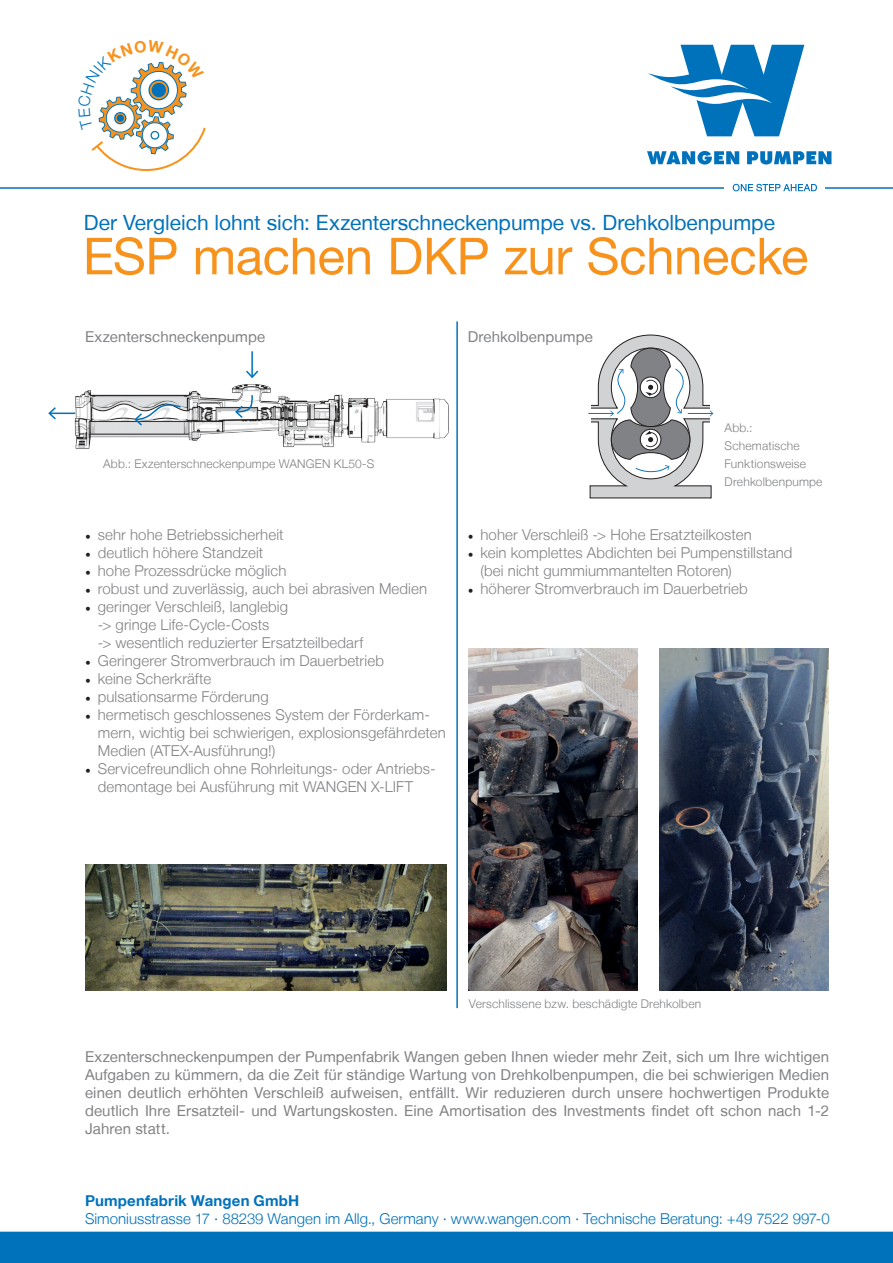
<style>
.page{position:relative;width:893px;height:1263px;background:#fff}
.page>*{position:absolute;margin:0;border:0;box-sizing:border-box;transform-origin:0 0}
.t1{font:51px "Helvetica Neue LT";letter-spacing:-.01em;color:#f7931d}
.t2{font:21px "Helvetica Neue LT";color:#0072bc}
.t3{font:300 15px/18px "Helvetica Neue LT";letter-spacing:.01em;color:#808285}
.t4{font:15px/18px "Helvetica Neue LT";letter-spacing:.005em;color:#808285;text-align:justify}
.t5{font:300 15px "Helvetica Neue LT";color:#0072bc}
.t6{font:700 15px "Helvetica Neue LT";letter-spacing:.01em;color:#0072bc}
.t7{font:300 12px/18px "Helvetica Neue LT";letter-spacing:.015em;color:#808285}
.s1{font-family:"Minion Pro";font-weight:400;color:#231f20}
</style>
<div class="page">
<hr style="left:0;top:187px;width:893px;height:2px;background:#0072bc">
<div style="left:724px;top:181px;width:101px;height:13px;background:#fff"></div>
<svg style="left:733px;top:184px;width:84px;height:7px"></svg>
<svg style="left:647px;top:151px;width:92px;height:14px"></svg>
<svg style="left:747px;top:151px;width:84px;height:14px"></svg>
<svg style="left:648px;top:45px;width:156px;height:91px"></svg>
<div style="left:0;top:1231px;width:893px;height:32px;background:#0072bc"></div>
<svg style="left:588px;top:334px;width:126px;height:165px"></svg>
<img style="left:469px;top:648px;width:169px;height:342px">
<img style="left:85px;top:864px;width:361px;height:126px">
<img style="left:660px;top:648px;width:169px;height:342px">
<hr style="left:456px;top:321px;width:2px;height:687px;background:#0072bc">
<img style="left:74px;top:384px;width:375px;height:65px">
<hr style="left:251px;top:351px;width:2px;height:26px;background:#0072bc">
<svg style="left:246px;top:369px;width:13px;height:10px"></svg>
<svg style="left:48px;top:406px;width:27px;height:15px"></svg>
<svg style="left:234px;top:394px;width:20px;height:26px"></svg>
<svg style="left:133px;top:403px;width:49px;height:24px"></svg>
<svg style="left:91px;top:61px;width:115px;height:110px"></svg>
<h2 class="t2" style="left:84px;top:210px;width:692px">Der Vergleich lohnt sich: Exzenterschneckenpumpe vs. Drehkolbenpumpe</h2>
<h1 class="t1" style="left:83px;top:226px;width:727px">ESP machen DKP zur Schnecke</h1>
<p class="t4" style="left:85px;top:327px;width:182px">Exzenterschneckenpumpe</p>
<p class="t4" style="left:468px;top:327px;width:127px">Drehkolbenpumpe</p>
<p class="t7" style="left:103px;top:454px;width:273px">Abb.: Exzenterschneckenpumpe WANGEN KL50-S</p>
<p class="t3" style="left:85px;top:525px;width:200px"><span class="s1">•</span> sehr hohe Betriebssicherheit</p>
<p class="t3" style="left:85px;top:543px;width:180px"><span class="s1">•</span> deutlich höhere Standzeit</p>
<p class="t3" style="left:85px;top:561px;width:203px"><span class="s1">•</span> hohe Prozessdrücke möglich</p>
<p class="t3" style="left:85px;top:579px;width:344px"><span class="s1">•</span> robust und zuverlässig, auch bei abrasiven Medien</p>
<p class="t3" style="left:98px;top:597px;width:267px;text-indent:-13px"><span class="s1">•</span> geringer Verschleiß, langlebig<br>-&gt; gringe Life-Cycle-Costs<br>-&gt; wesentlich reduzierter Ersatzteilbedarf</p>
<p class="t3" style="left:85px;top:651px;width:300px"><span class="s1">•</span> Geringerer Stromverbrauch im Dauerbetrieb</p>
<p class="t3" style="left:85px;top:669px;width:128px"><span class="s1">•</span> keine Scherkräfte</p>
<p class="t3" style="left:85px;top:687px;width:185px"><span class="s1">•</span> pulsationsarme Förderung</p>
<p class="t3" style="left:98px;top:705px;width:349px;text-indent:-13px"><span class="s1">•</span> hermetisch geschlossenes System der Förderkam&shy;mern, wichtig bei schwierigen, explosionsgefährdeten<br>Medien (ATEX-Ausführung!)</p>
<p class="t3" style="left:98px;top:759px;width:339px;text-indent:-13px"><span class="s1">•</span> Servicefreundlich ohne Rohrleitungs- oder Antriebs&shy;demontage bei Ausführung mit WANGEN X-LIFT</p>
<p class="t7" style="left:725px;top:418px;width:99px">Abb.:<br>Schematische<br>Funktionsweise<br>Drehkolbenpumpe</p>
<p class="t3" style="left:468px;top:525px;width:286px"><span class="s1">•</span> hoher Verschleiß -&gt; Hohe Ersatzteilkosten</p>
<p class="t3" style="left:480px;top:543px;width:314px;text-indent:-13px"><span class="s1">•</span> kein komplettes Abdichten bei Pumpenstillstand (bei nicht gummiummantelten Rotoren)</p>
<p class="t3" style="left:468px;top:579px;width:282px"><span class="s1">•</span> höherer Stromverbrauch im Dauerbetrieb</p>
<p class="t7" style="left:469px;top:994px;width:234px">Verschlissene bzw. beschädigte Drehkolben</p>
<p class="t4" style="left:85px;top:1047px;width:746px">Exzenterschneckenpumpen der Pumpenfabrik Wangen geben Ihnen wieder mehr Zeit, sich um Ihre wichtigen Aufgaben zu kümmern, da die Zeit für ständige Wartung von Drehkolbenpumpen, die bei schwierigen Medien einen deutlich erhöhten Verschleiß aufweisen, entfällt. Wir reduzieren durch unsere hochwertigen Produkte deutlich Ihre Ersatzteil- und Wartungskosten. Eine Amortisation des Investments findet oft schon nach 1-2<br>Jahren statt.</p>
<p class="t6" style="left:85px;top:1191px;width:216px">Pumpenfabrik Wangen GmbH</p>
<p class="t5" style="left:85px;top:1209px;width:746px">Simoniusstrasse 17 · 88239 Wangen im Allg., Germany · www.wangen.com · Technische Beratung: +49 7522 997-0</p>
</div>
